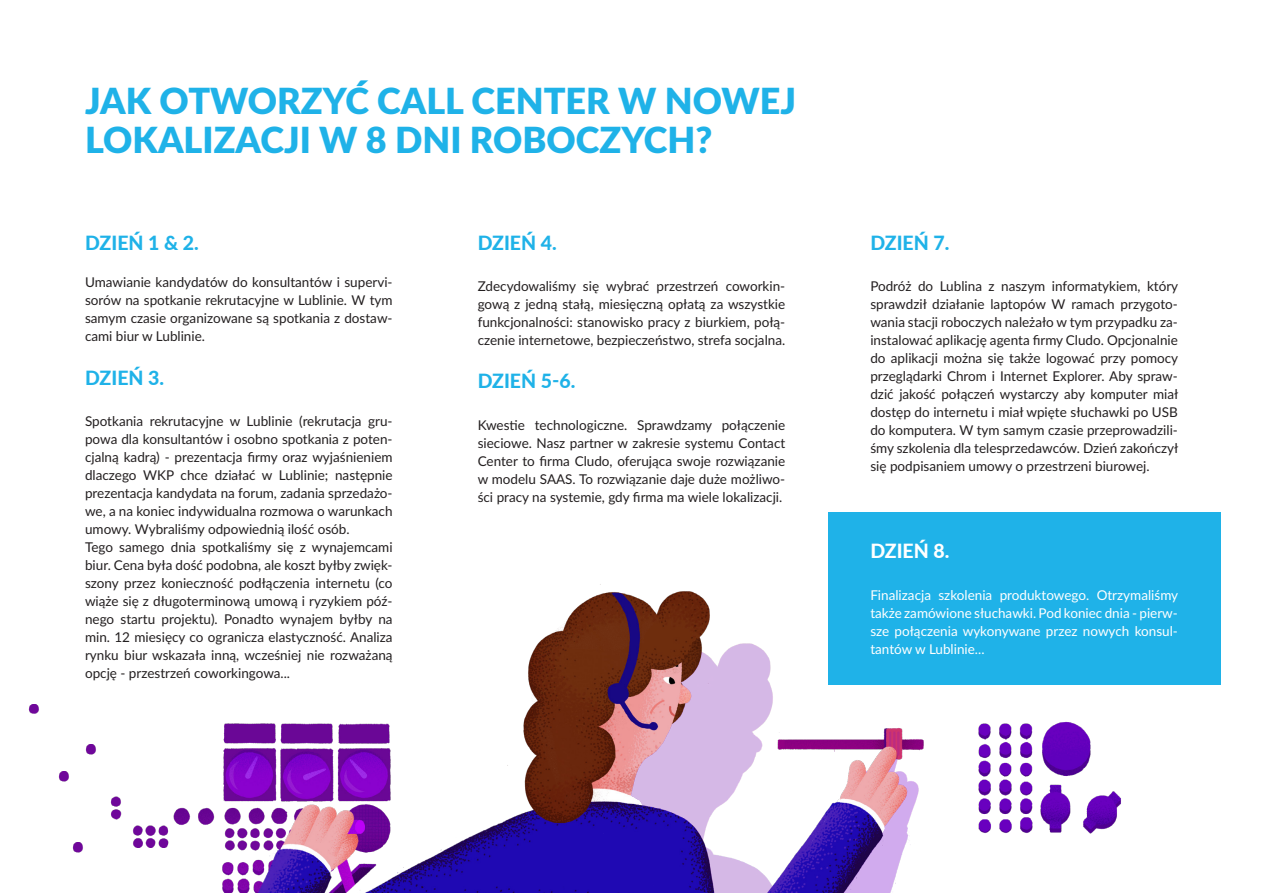
<style>
.page{position:relative;width:1263px;height:893px;background:#fff}
.page>*{position:absolute;margin:0;border:0;box-sizing:border-box;transform-origin:0 0}
.subheadline{font:900 36px "Lato";color:#1fb2e8}
.naglowek{font:800 19.5px "Lato";color:#1fb2e8}
.naglowek-2{font:800 19.5px "Lato";color:#fff}
.bodycopy{font:13.5px/18px "Lato";color:#231f20;text-align:justify}
.bodycopy-2{font:13.5px/18px "Lato";color:#fff;text-align:justify}
</style>
<div class="page">
<img style="left:222px;top:584px;width:702px;height:309px">
<img style="left:165px;top:807px;width:50px;height:19px">
<img style="left:133px;top:826px;width:36px;height:22px">
<img style="left:111px;top:797px;width:11px;height:22px">
<svg style="left:58px;top:771px;width:11px;height:11px"></svg>
<svg style="left:72px;top:842px;width:11px;height:11px"></svg>
<svg style="left:28px;top:704px;width:11px;height:10px"></svg>
<svg style="left:85px;top:745px;width:11px;height:10px"></svg>
<img style="left:978px;top:721px;width:143px;height:113px">
<div style="left:828px;top:512px;width:392px;height:173px;background:#1fb2e8"></div>
<p class="subheadline" style="left:85px;top:74px;width:713px">JAK OTWORZYĆ CALL CENTER W NOWEJ</p>
<p class="subheadline" style="left:85px;top:113px;width:629px">LOKALIZACJI W 8 DNI ROBOCZYCH?</p>
<p class="naglowek" style="left:85px;top:228px;width:115px">DZIEŃ 1 &amp; 2.</p>
<p class="bodycopy" style="left:85px;top:273px;width:309px">Umawianie kandydatów do konsultantów i supervi&shy;sorów na spotkanie rekrutacyjne w Lublinie. W tym samym czasie organizowane są spotkania z dostaw&shy;cami biur w Lublinie.</p>
<p class="naglowek" style="left:85px;top:363px;width:81px">DZIEŃ 3.</p>
<p class="bodycopy" style="left:85px;top:411px;width:309px">Spotkania rekrutacyjne w Lublinie (rekrutacja gru&shy;powa dla konsultantów i osobno spotkania z poten&shy;cjalną kadrą) - prezentacja firmy oraz wyjaśnieniem dlaczego WKP chce działać w Lublinie; następnie prezentacja kandydata na forum, zadania sprzedażo&shy;we, a na koniec indywidualna rozmowa o warunkach umowy. Wybraliśmy odpowiednią ilość osób.</p>
<p class="bodycopy" style="left:85px;top:537px;width:309px">Tego samego dnia spotkaliśmy się z wynajemcami biur. Cena była dość podobna, ale koszt byłby zwięk&shy;szony przez konieczność podłączenia internetu (co wiąże się z długoterminową umową i ryzykiem póź&shy;nego startu projektu). Ponadto wynajem byłby na min. 12 miesięcy co ogranicza elastyczność. Analiza rynku biur wskazała inną, wcześniej nie rozważaną opcję - przestrzeń coworkingowa...</p>
<p class="naglowek" style="left:478px;top:228px;width:81px">DZIEŃ 4.</p>
<p class="bodycopy" style="left:478px;top:276px;width:309px">Zdecydowaliśmy się wybrać przestrzeń coworkin&shy;gową z jedną stałą, miesięczną opłatą za wszystkie funkcjonalności: stanowisko pracy z biurkiem, połą&shy;czenie internetowe, bezpieczeństwo, strefa socjalna.</p>
<p class="naglowek" style="left:478px;top:367px;width:99px">DZIEŃ 5-6.</p>
<p class="bodycopy" style="left:478px;top:415px;width:309px">Kwestie technologiczne. Sprawdzamy połączenie sieciowe. Nasz partner w zakresie systemu Contact Center to firma Cludo, oferująca swoje rozwiązanie w modelu SAAS. To rozwiązanie daje duże możliwo&shy;ści pracy na systemie, gdy firma ma wiele lokalizacji.</p>
<p class="naglowek" style="left:870px;top:228px;width:81px">DZIEŃ 7.</p>
<p class="bodycopy" style="left:870px;top:276px;width:310px">Podróż do Lublina z naszym informatykiem, który sprawdził działanie laptopów W ramach przygoto&shy;wania stacji roboczych należało w tym przypadku za&shy;instalować aplikację agenta firmy Cludo. Opcjonalnie do aplikacji można się także logować przy pomocy przeglądarki Chrom i Internet Explorer. Aby spraw&shy;dzić jakość połączeń wystarczy aby komputer miał dostęp do internetu i miał wpięte słuchawki po USB do komputera. W tym samym czasie przeprowadzili&shy;śmy szkolenia dla telesprzedawców. Dzień zakończył się podpisaniem umowy o przestrzeni biurowej.</p>
<p class="naglowek-2" style="left:870px;top:537px;width:81px">DZIEŃ 8.</p>
<p class="bodycopy-2" style="left:870px;top:585px;width:309px">Finalizacja szkolenia produktowego. Otrzymaliśmy także zamówione słuchawki. Pod koniec dnia - pierw&shy;sze połączenia wykonywane przez nowych konsul&shy;tantów w Lublinie...</p>
</div>
